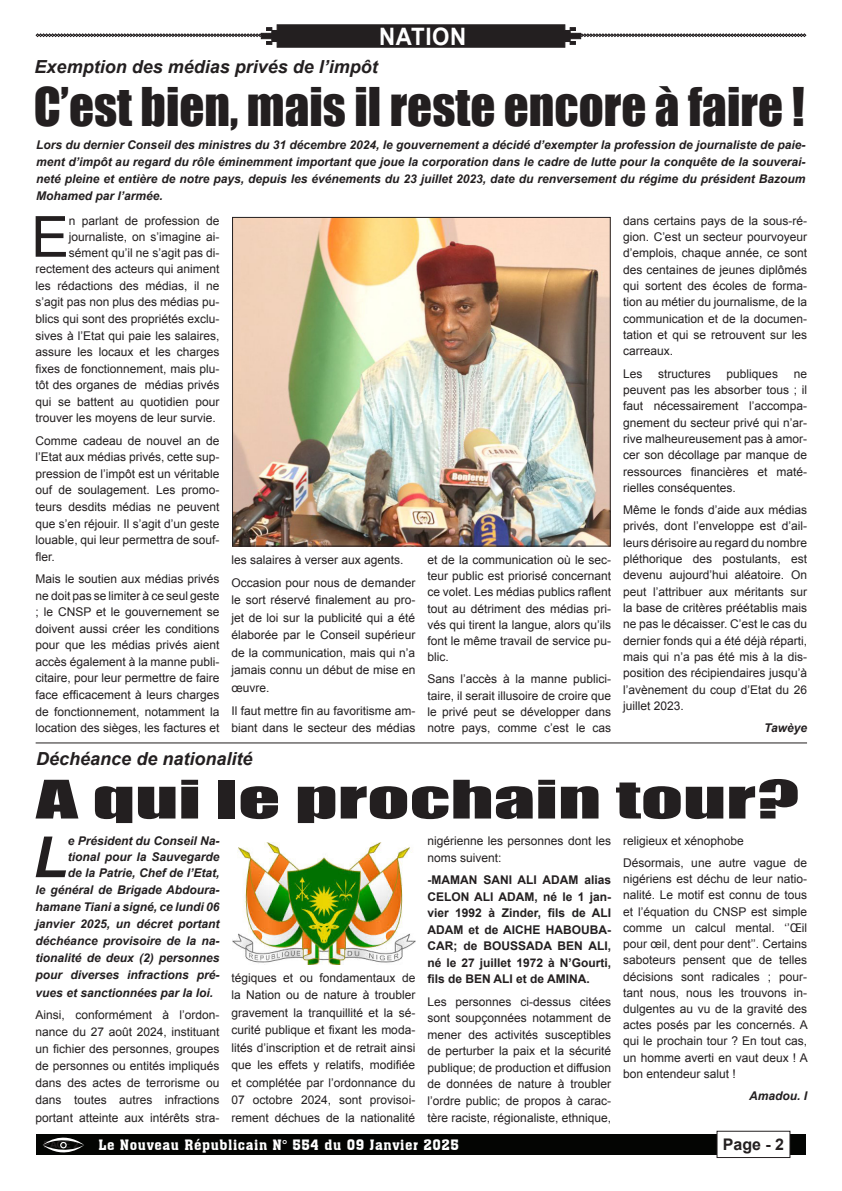
<style>
.page{position:relative;width:842px;height:1191px;background:#fff}
.page>*{position:absolute;margin:0;border:0;box-sizing:border-box;transform-origin:0 0}
.t1{font:56.7px "Arial";color:#231f20}
.t2{font:italic 700 56.7px "Arial";color:#231f20}
.Normal_wrd_2{font:49px "Impact";color:#231f20}
.Normal_wrd_2-2{font:49px "Impact";color:#231f20;scale:1.69 1}
.t3{font:700 24px "Arial";letter-spacing:.03em;color:#fff;scale:.93 1}
.t4{font:italic 700 18px "Arial";color:#231f20}
.t5{font:700 16px "Arial";color:#231f20}
.t6{font:14px "Aachen BT";letter-spacing:.04em;color:#fff}
.t7{font:12px/16.3px "Arial";color:#231f20;text-align:justify}
.t8{font:italic 700 12px/17px "Arial";color:#231f20;text-align:justify}
.t9{font:700 12px/16.6px "Arial";color:#231f20;text-align:justify}
.t10{font:700 10px "Arial";color:#231f20}
</style>
<div class="page">
<div style="left:36px;top:1134px;width:769px;height:21px;background:#040503"></div>
<svg style="left:43px;top:1137px;width:41px;height:16px"></svg>
<div style="left:60px;top:1141px;width:7px;height:7px;border:1px solid #fff;border-radius:50%"></div>
<div style="left:717px;top:1131px;width:73px;height:26px;background:#fff"></div>
<div style="left:716px;top:1130px;width:74px;height:28px;border:1px solid #231f20"></div>
<svg style="left:36px;top:24px;width:770px;height:24px"></svg>
<img style="left:234px;top:219px;width:375px;height:325px">
<div style="left:232px;top:217px;width:379px;height:329px;border:1px solid #231f20"></div>
<hr style="left:36px;top:742px;width:771px;height:1px;background:#231f20">
<img style="left:232px;top:842px;width:184px;height:122px">
<p class="t3" style="left:379px;top:20px;width:95px">NATION</p>
<p class="Normal_wrd_2" style="left:34px;top:69px;width:772px">C’est bien, mais il reste encore à faire !</p>
<p class="t4" style="left:35px;top:55px;width:345px">Exemption des médias privés de l’impôt</p>
<p class="t8" style="left:36px;top:137px;width:771px">Lors du dernier Conseil des ministres du 31 décembre 2024, le gouvernement a décidé d’exempter la profession de journaliste de paie&shy;ment d’impôt au regard du rôle éminemment important que joue la corporation dans le cadre de lutte pour la conquête de la souverai&shy;neté pleine et entière de notre pays, depuis les événements du 23 juillet 2023, date du renversement du régime du président Bazoum Mohamed par l’armée.</p>
<p class="t1" style="left:31px;top:200px;width:39px">E</p>
<p class="t7" style="left:69px;top:212px;width:152px">n parlant de profession de</p>
<p class="t7" style="left:69px;top:228px;width:152px">journaliste, on s’imagine ai-</p>
<p class="t7" style="left:69px;top:244px;width:152px">sément qu’il ne s’agit pas di-</p>
<p class="t7" style="left:36px;top:261px;width:185px">rectement des acteurs qui animent</p>
<p class="t7" style="left:36px;top:278px;width:185px">les rédactions des médias, il ne</p>
<p class="t7" style="left:36px;top:294px;width:185px">s’agit pas non plus des médias pu-</p>
<p class="t7" style="left:36px;top:311px;width:185px">blics qui sont des propriétés exclu-</p>
<p class="t7" style="left:36px;top:327px;width:185px">sives à l’Etat qui paie les salaires,</p>
<p class="t7" style="left:36px;top:344px;width:185px">assure les locaux et les charges</p>
<p class="t7" style="left:36px;top:360px;width:185px">fixes de fonctionnement, mais plu-</p>
<p class="t7" style="left:36px;top:377px;width:185px">tôt des organes de médias privés</p>
<p class="t7" style="left:36px;top:393px;width:185px">qui se battent au quotidien pour</p>
<p class="t7" style="left:36px;top:410px;width:182px">trouver les moyens de leur survie.</p>
<p class="t7" style="left:36px;top:432px;width:185px;line-height:16.6px">Comme cadeau de nouvel an de l’Etat aux médias privés, cette sup&shy;pression de l’impôt est un véritable ouf de soulagement. Les promo&shy;teurs desdits médias ne peuvent que s’en réjouir. Il s’agit d’un geste louable, qui leur permettra de souf&shy;fler.</p>
<p class="t7" style="left:36px;top:570px;width:185px;line-height:16.6px">Mais le soutien aux médias privés ne doit pas se limiter à ce seul geste ; le CNSP et le gouvernement se doivent aussi créer les conditions pour que les médias privés aient accès également à la manne publi&shy;citaire, pour leur permettre de faire face efficacement à leurs charges de fonctionnement, notamment la location des sièges, les factures et</p>
<p class="t7" style="left:231px;top:551px;width:174px">les salaires à verser aux agents.</p>
<p class="t7" style="left:231px;top:574px;width:185px;line-height:17.4px">Occasion pour nous de demander le sort réservé finalement au pro&shy;jet de loi sur la publicité qui a été élaborée par le Conseil supérieur de la communication, mais qui n’a jamais connu un début de mise en œuvre.</p>
<p class="t7" style="left:231px;top:702px;width:185px;line-height:17.4px">Il faut mettre fin au favoritisme am&shy;biant dans le secteur des médias</p>
<p class="t4" style="left:36px;top:747px;width:218px">Déchéance de nationalité</p>
<p class="t7" style="left:427px;top:551px;width:185px">et de la communication où le sec&shy;teur public est priorisé concernant ce volet. Les médias publics raflent tout au détriment des médias pri&shy;vés qui tirent la langue, alors qu’ils font le même travail de service pu&shy;blic.</p>
<p class="t7" style="left:427px;top:671px;width:185px">Sans l’accès à la manne publici&shy;taire, il serait illusoire de croire que le privé peut se développer dans notre pays, comme c’est le cas</p>
<p class="t7" style="left:623px;top:212px;width:185px">dans certains pays de la sous-ré&shy;gion. C’est un secteur pourvoyeur d’emplois, chaque année, ce sont des centaines de jeunes diplômés qui sortent des écoles de forma&shy;tion au métier du journalisme, de la communication et de la documen&shy;tation et qui se retrouvent sur les carreaux.</p>
<p class="t7" style="left:623px;top:365px;width:21px">Les</p>
<p class="t7" style="left:658px;top:365px;width:54px">structures</p>
<p class="t7" style="left:727px;top:365px;width:53px">publiques</p>
<p class="t7" style="left:623px;top:365px;width:185px;text-indent:170px">ne peuvent pas les absorber tous ; il faut nécessairement l’accompa&shy;gnement du secteur privé qui n’ar&shy;rive malheureusement pas à amor&shy;cer son décollage par manque de ressources financières et maté&shy;rielles conséquentes.</p>
<p class="t7" style="left:623px;top:502px;width:185px">Même le fonds d’aide aux médias privés, dont l’enveloppe est d’ail&shy;leurs dérisoire au regard du nombre pléthorique des postulants, est devenu aujourd’hui aléatoire. On peut l’attribuer aux méritants sur la base de critères préétablis mais ne pas le décaisser. C’est le cas du dernier fonds qui a été déjà réparti, mais qui n’a pas été mis à la dis&shy;position des récipiendaires jusqu’à l’avènement du coup d’Etat du 26 juillet 2023.</p>
<p class="t8" style="left:764px;top:720px;width:44px">Tawèye</p>
<p class="Normal_wrd_2-2" style="left:36px;top:761px;width:453px">A qui le prochain tour?</p>
<p class="t2" style="left:33px;top:820px;width:36px">L</p>
<p class="t8" style="left:68px;top:833px;width:153px">e Président du Conseil Na-</p>
<p class="t8" style="left:68px;top:849px;width:153px">tional pour la Sauvegarde</p>
<p class="t8" style="left:68px;top:865px;width:153px">de la Patrie, Chef de l’Etat,</p>
<p class="t8" style="left:36px;top:882px;width:185px">le général de Brigade Abdoura-</p>
<p class="t8" style="left:36px;top:899px;width:185px">hamane Tiani a signé, ce lundi 06</p>
<p class="t8" style="left:36px;top:916px;width:185px">janvier 2025, un décret portant</p>
<p class="t8" style="left:36px;top:933px;width:185px">déchéance provisoire de la na-</p>
<p class="t8" style="left:36px;top:950px;width:185px">tionalité de deux (2) personnes</p>
<p class="t8" style="left:36px;top:967px;width:185px">pour diverses infractions pré-</p>
<p class="t8" style="left:36px;top:984px;width:179px">vues et sanctionnées par la loi.</p>
<p class="t7" style="left:36px;top:1006px;width:185px;line-height:17px">Ainsi, conformément à l’ordon&shy;nance du 27 août 2024, instituant un fichier des personnes, groupes de personnes ou entités impliqués dans des actes de terrorisme ou dans toutes autres infractions portant atteinte aux intérêts stra-</p>
<p class="t7" style="left:231px;top:969px;width:185px;line-height:17.4px">tégiques et ou fondamentaux de la Nation ou de nature à troubler gravement la tranquillité et la sé&shy;curité publique et fixant les moda&shy;lités d’inscription et de retrait ainsi que les effets y relatifs, modifiée et complétée par l’ordonnance du 07 octobre 2024, sont provisoi&shy;rement déchues de la nationalité</p>
<p class="t7" style="left:427px;top:832px;width:185px;line-height:16.6px">nigérienne les personnes dont les noms suivent:</p>
<p class="t9" style="left:427px;top:872px;width:185px">-MAMAN SANI ALI ADAM alias CELON ALI ADAM, né le 1 jan&shy;vier 1992 à Zinder, fils de ALI ADAM et de AICHE HABOUBA-CAR; de BOUSSADA BEN ALI, né le 27 juillet 1972 à N’Gourti, fils de BEN ALI et de AMINA.</p>
<p class="t7" style="left:427px;top:993px;width:185px;line-height:16.6px">Les personnes ci-dessus citées sont soupçonnées notamment de mener des activités susceptibles de perturber la paix et la sécurité publique; de production et diffusion de données de nature à troubler l’ordre public; de propos à carac&shy;tère raciste, régionaliste, ethnique,</p>
<p class="t7" style="left:623px;top:833px;width:122px">religieux et xénophobe</p>
<p class="t7" style="left:623px;top:855px;width:186px">Désormais, une autre vague de nigériens est déchu de leur natio&shy;nalité. Le motif est connu de tous et l’équation du CNSP est simple comme un calcul mental. ‘’Œil pour œil, dent pour dent’’. Certains saboteurs pensent que de telles décisions sont radicales ; pour&shy;tant nous, nous les trouvons in&shy;dulgentes au vu de la gravité des actes posés par les concernés. A qui le prochain tour ? En tout cas, un homme averti en vaut deux ! A bon entendeur salut !</p>
<p class="t8" style="left:749px;top:1087px;width:60px">Amadou. I</p>
<p class="t10" style="left:44px;top:1138px;width:37px">PAGE 2</p>
<p class="t6" style="left:99px;top:1136px;width:362px">Le Nouveau Républicain N° 554 du 09 Janvier 2025</p>
<p class="t5" style="left:723px;top:1133px;width:63px">Page - 2</p>
</div>
